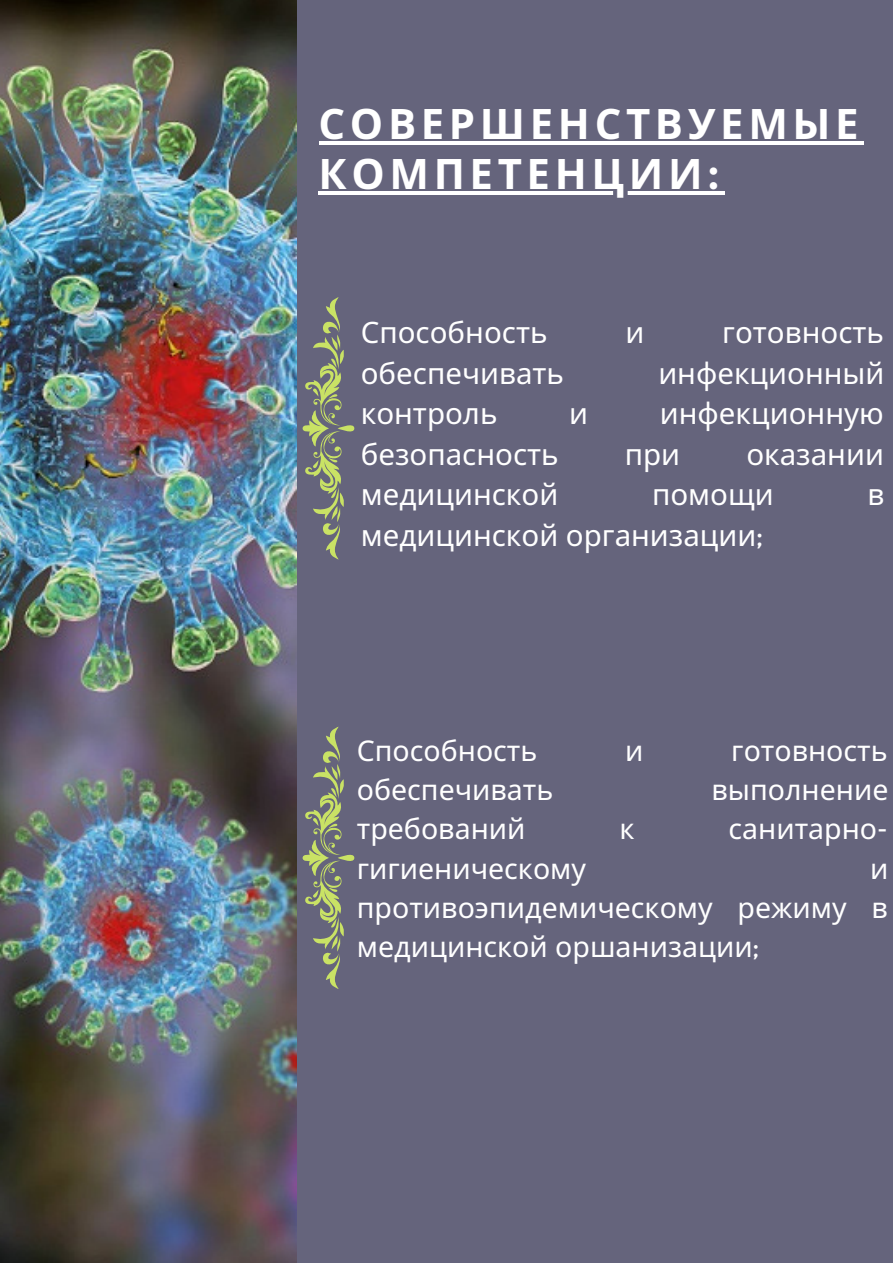
<style>
.page{position:relative;width:893px;height:1264px;background:#fff}
.page>*{position:absolute;margin:0;border:0;box-sizing:border-box;transform-origin:0 0}
.t1{font:700 42px/49.5px "Noto Sans";letter-spacing:.11em;color:#fff}
.t2{font:29.4px "Noto Sans";color:#fff}
.t3{font:28.5px/39.3px "Noto Sans";color:#fff;text-align:justify}
.s1{font-family:"Glacial Indifference"}
.s2{font-family:"Montserrat"}
</style>
<div class="page">
<div style="left:0;top:0;width:892px;height:1262px;background:#65647c"></div>
<img style="left:0;top:0;width:296px;height:1262px">
<svg style="left:302px;top:297px;width:52px;height:262px"></svg>
<svg style="left:302px;top:726px;width:52px;height:263px"></svg>
<hr style="left:318px;top:142px;width:545px;height:3px;background:#fff">
<hr style="left:318px;top:191px;width:406px;height:3px;background:#fff">
<h1 class="t1" style="left:318px;top:98px;width:541px">СОВЕРШЕНСТВУЕМЫЕ<br>КОМПЕТЕНЦИИ<span class="s1">:</span></h1>
<p class="t2" style="left:361px;top:312px;width:188px">Способность</p>
<p class="t2" style="left:625px;top:312px;width:20px">и</p>
<p class="t2" style="left:722px;top:312px;width:163px">готовность</p>
<p class="t2" style="left:361px;top:352px;width:205px">обеспечивать</p>
<p class="t2" style="left:658px;top:352px;width:228px">инфекционный</p>
<p class="t2" style="left:361px;top:393px;width:138px">контроль</p>
<p class="t2" style="left:569px;top:393px;width:20px">и</p>
<p class="t2" style="left:659px;top:393px;width:225px">инфекционную</p>
<p class="t2" style="left:361px;top:433px;width:199px">безопасность</p>
<p class="t2" style="left:624px;top:433px;width:57px">при</p>
<p class="t2" style="left:746px;top:433px;width:139px">оказании</p>
<p class="t2" style="left:361px;top:474px;width:199px">медицинской</p>
<p class="t2" style="left:652px;top:474px;width:123px">помощи</p>
<p class="t2" style="left:867px;top:474px;width:18px">в</p>
<p class="t2" style="left:361px;top:514px;width:403px">медицинской организации<span class="s2">;</span></p>
<p class="t3" style="left:357px;top:730px;width:182px">Способность</p>
<p class="t3" style="left:625px;top:730px;width:20px">и</p>
<p class="t3" style="left:731px;top:730px;width:158px">готовность</p>
<p class="t3" style="left:357px;top:769px;width:198px">обеспечивать</p>
<p class="t3" style="left:711px;top:769px;width:178px">выполнение</p>
<p class="t3" style="left:357px;top:808px;width:170px">требований</p>
<p class="t3" style="left:619px;top:808px;width:17px">к</p>
<p class="t3" style="left:728px;top:808px;width:161px">санитарно<span class="s2">-</span></p>
<p class="t3" style="left:357px;top:848px;width:231px">гигиеническому</p>
<p class="t3" style="left:357px;top:848px;width:533px;text-indent:513px">и противоэпидемическому режиму в медицинской оршанизации<span class="s2">;</span></p>
</div>
